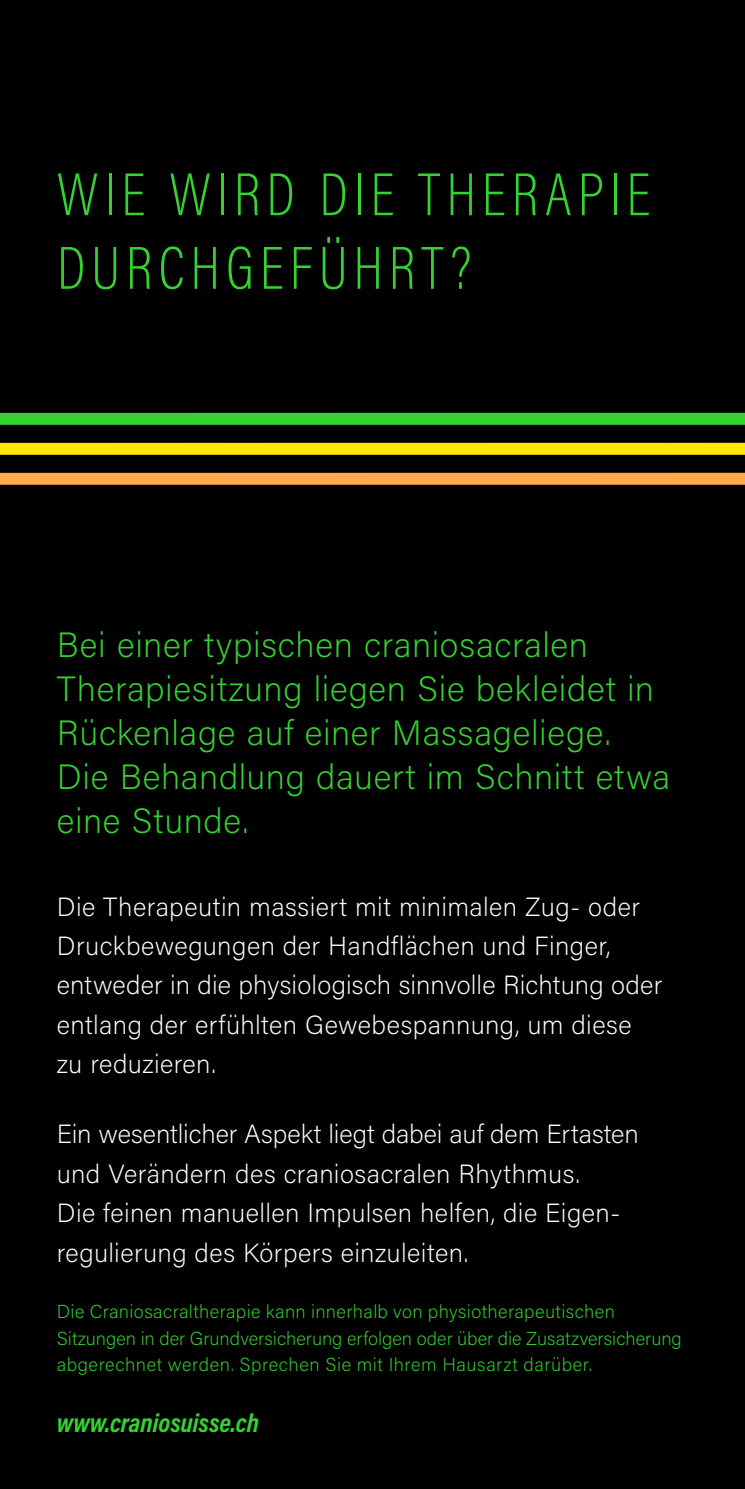
<style>
.page{position:relative;width:745px;height:1489px;background:#fff}
.page>*{position:absolute;margin:0;border:0;box-sizing:border-box;transform-origin:0 0}
.t1{font:200 61.25px/73.5px "Acumin Pro Cond";letter-spacing:.09em;color:#35d331}
.t2{font:200 35px/43.8px "Acumin Pro";letter-spacing:.02em;color:#35d331}
.t3{font:200 26.25px/39.5px "Acumin Pro";letter-spacing:.015em;color:#fff}
.t4{font:italic 700 26.25px "Acumin Pro Cond";color:#35d331}
.t5{font:200 18.75px/26.2px "Acumin Pro";letter-spacing:.02em;color:#35d331}
</style>
<div class="page">
<div style="left:0;top:0;width:744px;height:1488px;background:#000"></div>
<svg style="left:0;top:412px;width:744px;height:73px"></svg>
<h1 class="t1" style="left:57px;top:156px;width:594px">WIE WIRD DIE THERAPIE<br>DURCHGEFÜHRT?</h1>
<h2 class="t2" style="left:57px;top:622px;width:614px">Bei einer typischen craniosacralen Therapiesitzung liegen Sie bekleidet in Rückenlage auf einer Massageliege.<br>Die Behandlung dauert im Schnitt etwa eine Stunde.</h2>
<p class="t3" style="left:57px;top:885px;width:606px">Die Therapeutin massiert mit minimalen Zug- oder Druckbewegungen der Handflächen und Finger, entweder in die physiologisch sinnvolle Richtung oder entlang der erfühlten Gewebespannung, um diese zu reduzieren.</p>
<p class="t3" style="left:57px;top:1113px;width:583px">Ein wesentlicher Aspekt liegt dabei auf dem Ertasten und Verändern des craniosacralen Rhythmus.<br>Die feinen manuellen Impulsen helfen, die Eigen&shy;regulierung des Körpers einzuleiten.</p>
<p class="t5" style="left:57px;top:1297px;width:626px">Die Craniosacraltherapie kann innerhalb von physiotherapeutischen<br>Sitzungen in der Grundversicherung erfolgen oder über die Zusatzversicherung abgerechnet werden. Sprechen Sie mit Ihrem Hausarzt darüber.</p>
<p class="t4" style="left:57px;top:1405px;width:203px">www.craniosuisse.ch</p>
</div>
